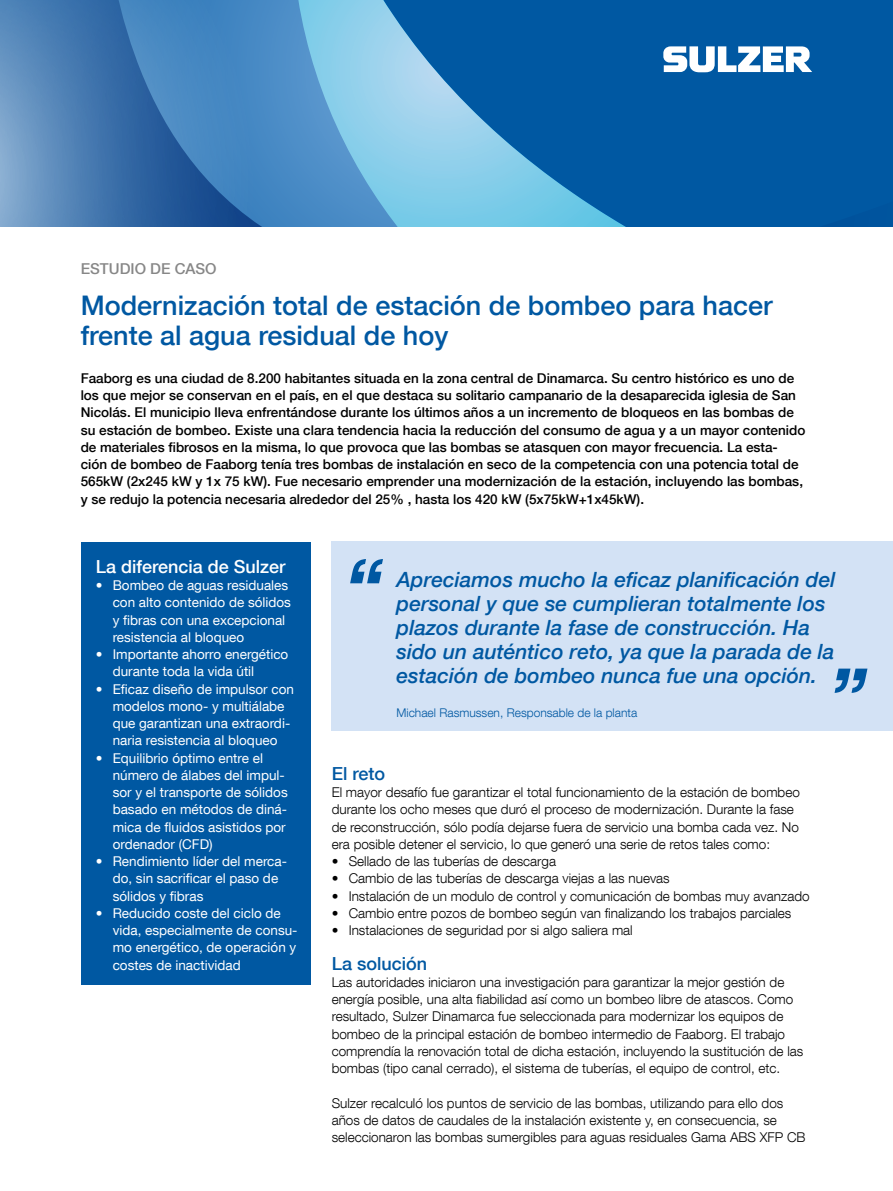
<style>
.page{position:relative;width:893px;height:1191px;background:#fff}
.page>*{position:absolute;margin:0;border:0;box-sizing:border-box;transform-origin:0 0}
.t1{font:500 27px/30px "Helvetica Neue LT Com";color:#0058a2}
.t2{font:italic 500 21px/24px "Helvetica Neue LT Com";color:#0058a2}
.t3{font:500 18px "Helvetica Neue LT Com";color:#fff}
.t4{font:500 18px "Helvetica Neue LT Com";color:#0058a2}
.t5{font:500 15px "Helvetica Neue LT Com";color:#878787}
.t6{font:300 13.5px/17.2px "Helvetica Neue LT Com";color:#000}
.t7{font:500 13.5px/17.2px "Helvetica Neue LT Com";color:#000}
.t8{font:13.5px/17.2px "Helvetica Neue LT Com";color:#fff}
.t9{font:300 12px "Helvetica Neue LT Com";color:#0058a2}
</style>
<div class="page">
<svg style="left:0;top:0;width:893px;height:227px"></svg>
<svg style="left:663px;top:46px;width:149px;height:26px"></svg>
<div style="left:332px;top:541px;width:561px;height:189px;background:#d3e2f5"></div>
<svg style="left:350px;top:559px;width:33px;height:24px"></svg>
<svg style="left:835px;top:668px;width:32px;height:25px"></svg>
<div style="left:81px;top:542px;width:229px;height:442px;background:#0058a2"></div>
<p class="t5" style="left:81px;top:259px;width:137px">ESTUDIO DE CASO</p>
<h1 class="t1" style="left:81px;top:290px;width:693px">Modernización total de estación de bombeo para hacer frente al agua residual de hoy</h1>
<p class="t7" style="left:81px;top:369px;width:726px">Faaborg es una ciudad de 8.200 habitantes situada en la zona central de Dinamarca. Su centro histórico es uno de los que mejor se conservan en el país, en el que destaca su solitario campanario de la desaparecida iglesia de San Nicolás. El municipio lleva enfrentándose durante los últimos años a un incremento de bloqueos en las bombas de su estación de bombeo. Existe una clara tendencia hacia la reducción del consumo de agua y a un mayor contenido de materiales fibrosos en la misma, lo que provoca que las bombas se atasquen con mayor frecuencia. La esta&shy;ción de bombeo de Faaborg tenía tres bombas de instalación en seco de la competencia con una potencia total de 565kW (2x245 kW y 1x 75 kW). Fue necesario emprender una modernización de la estación, incluyendo las bombas, y se redujo la potencia necesaria alrededor del 25% , hasta los 420 kW (5x75kW+1x45kW).</p>
<h3 class="t3" style="left:96px;top:555px;width:191px">La diferencia de Sulzer</h3>
<p class="t8" style="left:113px;top:576px;width:180px;text-indent:-17px">• Bombeo de aguas residuales con alto contenido de sólidos y fibras con una excepcional resistencia al bloqueo</p>
<p class="t8" style="left:113px;top:645px;width:177px;text-indent:-17px">• Importante ahorro energético durante toda la vida útil</p>
<p class="t8" style="left:113px;top:680px;width:183px;text-indent:-17px">• Eficaz diseño de impulsor con modelos mono- y multiálabe que garantizan una extraordi&shy;naria resistencia al bloqueo</p>
<p class="t8" style="left:113px;top:749px;width:177px;text-indent:-17px">• Equilibrio óptimo entre el número de álabes del impul&shy;sor y el transporte de sólidos basado en métodos de diná&shy;mica de fluidos asistidos por ordenador (CFD)</p>
<p class="t8" style="left:113px;top:852px;width:176px;text-indent:-17px">• Rendimiento líder del merca&shy;do, sin sacrificar el paso de sólidos y fibras</p>
<p class="t8" style="left:113px;top:904px;width:186px;text-indent:-17px">• Reducido coste del ciclo de vida, especialmente de consu&shy;mo energético, de operación y costes de inactividad</p>
<h2 class="t2" style="left:396px;top:567px;width:440px">Apreciamos mucho la eficaz planificación del personal y que se cumplieran totalmente los plazos durante la fase de construcción. Ha sido un auténtico reto, ya que la parada de la estación de bombeo nunca fue una opción.</h2>
<p class="t9" style="left:396px;top:705px;width:242px">Michael Rasmussen, Responsable de la planta</p>
<h3 class="t4" style="left:332px;top:762px;width:55px">El reto</h3>
<p class="t6" style="left:332px;top:783px;width:470px">El mayor desafío fue garantizar el total funcionamiento de la estación de bombeo durante los ocho meses que duró el proceso de modernización. Durante la fase de reconstrucción, sólo podía dejarse fuera de servicio una bomba cada vez. No era posible detener el servicio, lo que generó una serie de retos tales como:</p>
<p class="t6" style="left:332px;top:852px;width:226px">• Sellado de las tuberías de descarga</p>
<p class="t6" style="left:332px;top:869px;width:340px">• Cambio de las tuberías de descarga viejas a las nuevas</p>
<p class="t6" style="left:332px;top:887px;width:479px">• Instalación de un modulo de control y comunicación de bombas muy avanzado</p>
<p class="t6" style="left:332px;top:904px;width:461px">• Cambio entre pozos de bombeo según van finalizando los trabajos parciales</p>
<p class="t6" style="left:332px;top:921px;width:303px">• Instalaciones de seguridad por si algo saliera mal</p>
<h3 class="t4" style="left:332px;top:952px;width:97px">La solución</h3>
<p class="t6" style="left:332px;top:973px;width:473px">Las autoridades iniciaron una investigación para garantizar la mejor gestión de energía posible, una alta fiabilidad así como un bombeo libre de atascos. Como resultado, Sulzer Dinamarca fue seleccionada para modernizar los equipos de bombeo de la principal estación de bombeo intermedio de Faaborg. El trabajo comprendía la renovación total de dicha estación, incluyendo la sustitución de las bombas (tipo canal cerrado), el sistema de tuberías, el equipo de control, etc.</p>
<p class="t6" style="left:332px;top:1094px;width:475px">Sulzer recalculó los puntos de servicio de las bombas, utilizando para ello dos años de datos de caudales de la instalación existente y, en consecuencia, se seleccionaron las bombas sumergibles para aguas residuales Gama ABS XFP CB</p>
</div>
